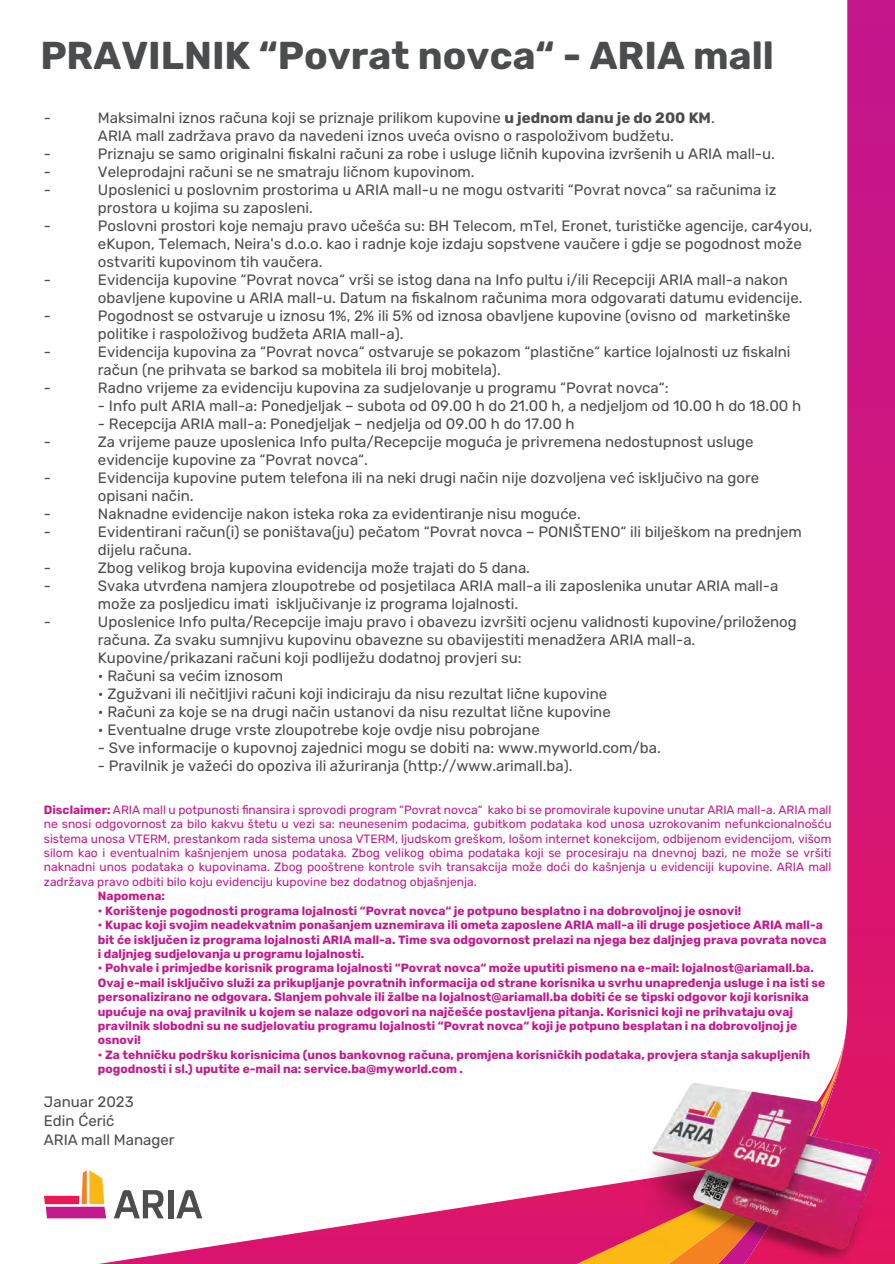
<style>
.page{position:relative;width:895px;height:1264px;background:#fff}
.page>*{position:absolute;margin:0;border:0;box-sizing:border-box;transform-origin:0 0}
.t1{font:700 38.85px "Rubik";color:#4b4c4d}
.t2{font:15px/18px "Rubik";color:#4b4c4d}
.t3{font:700 12px/14.4px "Rubik";color:#c4198c}
.t4{font:12px/14.4px "Rubik";color:#c4198c;text-align:justify}
.s1{font-weight:700}
</style>
<div class="page">
<svg style="left:47px;top:1184px;width:566px;height:79px"></svg>
<svg style="left:839px;top:0;width:55px;height:1058px;background:#d6388f"></svg>
<img style="left:613px;top:1058px;width:281px;height:205px">
<svg style="left:114px;top:1189px;width:50px;height:29px"></svg>
<div style="left:168px;top:1189px;width:5px;height:29px;background:#4d4d4d"></div>
<svg style="left:176px;top:1189px;width:26px;height:29px"></svg>
<svg style="left:44px;top:1170px;width:62px;height:48px"></svg>
<h1 class="t1" style="left:40px;top:34px;width:734px">PRAVILNIK “Povrat novca“ - ARIA mall</h1>
<p class="t2" style="left:44px;top:109px;width:9px">-</p>
<p class="t2" style="left:98px;top:109px;width:618px">Maksimalni iznos računa koji se priznaje prilikom kupovine <span class="s1">u jednom danu je do 200 KM</span>.<br>ARIA mall zadržava pravo da navedeni iznos uveća ovisno o raspoloživom budžetu.</p>
<p class="t2" style="left:44px;top:145px;width:9px">-</p>
<p class="t2" style="left:98px;top:145px;width:678px">Priznaju se samo originalni fiskalni računi za robe i usluge ličnih kupovina izvršenih u ARIA mall-u.</p>
<p class="t2" style="left:44px;top:163px;width:9px">-</p>
<p class="t2" style="left:98px;top:163px;width:378px">Veleprodajni računi se ne smatraju ličnom kupovinom.</p>
<p class="t2" style="left:44px;top:181px;width:9px">-</p>
<p class="t2" style="left:98px;top:181px;width:679px">Uposlenici u poslovnim prostorima u ARIA mall-u ne mogu ostvariti “Povrat novca“ sa računima iz prostora u kojima su zaposleni.</p>
<p class="t2" style="left:44px;top:217px;width:9px">-</p>
<p class="t2" style="left:98px;top:217px;width:716px">Poslovni prostori koje nemaju pravo učešća su: BH Telecom, mTel, Eronet, turističke agencije, car4you, eKupon, Telemach, Neira's d.o.o. kao i radnje koje izdaju sopstvene vaučere i gdje se pogodnost može ostvariti kupovinom tih vaučera.</p>
<p class="t2" style="left:44px;top:271px;width:9px">-</p>
<p class="t2" style="left:98px;top:271px;width:705px">Evidencija kupovine “Povrat novca“ vrši se istog dana na Info pultu i/ili Recepciji ARIA mall-a nakon obavljene kupovine u ARIA mall-u. Datum na fiskalnom računima mora odgovarati datumu evidencije.</p>
<p class="t2" style="left:44px;top:307px;width:9px">-</p>
<p class="t2" style="left:98px;top:307px;width:694px">Pogodnost se ostvaruje u iznosu 1%, 2% ili 5% od iznosa obavljene kupovine (ovisno od marketinške politike i raspoloživog budžeta ARIA mall-a).</p>
<p class="t2" style="left:44px;top:343px;width:9px">-</p>
<p class="t2" style="left:98px;top:343px;width:694px">Evidencija kupovina za “Povrat novca“ ostvaruje se pokazom “plastične“ kartice lojalnosti uz fiskalni račun (ne prihvata se barkod sa mobitela ili broj mobitela).</p>
<p class="t2" style="left:44px;top:379px;width:9px">-</p>
<p class="t2" style="left:98px;top:379px;width:572px">Radno vrijeme za evidenciju kupovina za sudjelovanje u programu “Povrat novca“:</p>
<p class="t2" style="left:98px;top:397px;width:704px">- Info pult ARIA mall-a: Ponedjeljak – subota od 09.00 h do 21.00 h, a nedjeljom od 10.00 h do 18.00 h</p>
<p class="t2" style="left:98px;top:415px;width:478px">- Recepcija ARIA mall-a: Ponedjeljak – nedjelja od 09.00 h do 17.00 h</p>
<p class="t2" style="left:44px;top:433px;width:9px">-</p>
<p class="t2" style="left:98px;top:433px;width:656px">Za vrijeme pauze uposlenica Info pulta/Recepcije moguća je privremena nedostupnost usluge evidencije kupovine za “Povrat novca“.</p>
<p class="t2" style="left:44px;top:469px;width:9px">-</p>
<p class="t2" style="left:98px;top:469px;width:662px">Evidencija kupovine putem telefona ili na neki drugi način nije dozvoljena već isključivo na gore opisani način.</p>
<p class="t2" style="left:44px;top:505px;width:9px">-</p>
<p class="t2" style="left:98px;top:505px;width:484px">Naknadne evidencije nakon isteka roka za evidentiranje nisu moguće.</p>
<p class="t2" style="left:44px;top:523px;width:9px">-</p>
<p class="t2" style="left:98px;top:523px;width:705px">Evidentirani račun(i) se poništava(ju) pečatom “Povrat novca – PONIŠTENO“ ili bilješkom na prednjem dijelu računa.</p>
<p class="t2" style="left:44px;top:559px;width:9px">-</p>
<p class="t2" style="left:98px;top:559px;width:433px">Zbog velikog broja kupovina evidencija može trajati do 5 dana.</p>
<p class="t2" style="left:44px;top:577px;width:9px">-</p>
<p class="t2" style="left:98px;top:577px;width:681px">Svaka utvrđena namjera zloupotrebe od posjetilaca ARIA mall-a ili zaposlenika unutar ARIA mall-a može za posljedicu imati isključivanje iz programa lojalnosti.</p>
<p class="t2" style="left:44px;top:613px;width:9px">-</p>
<p class="t2" style="left:98px;top:613px;width:700px">Uposlenice Info pulta/Recepcije imaju pravo i obavezu izvršiti ocjenu validnosti kupovine/priloženog računa. Za svaku sumnjivu kupovinu obavezne su obavijestiti menadžera ARIA mall-a.<br>Kupovine/prikazani računi koji podliježu dodatnoj provjeri su:</p>
<p class="t2" style="left:98px;top:667px;width:187px">• Računi sa većim iznosom</p>
<p class="t2" style="left:98px;top:685px;width:510px">• Zgužvani ili nečitljivi računi koji indiciraju da nisu rezultat lične kupovine</p>
<p class="t2" style="left:98px;top:703px;width:514px">• Računi za koje se na drugi način ustanovi da nisu rezultat lične kupovine</p>
<p class="t2" style="left:98px;top:721px;width:443px">• Eventualne druge vrste zloupotrebe koje ovdje nisu pobrojane</p>
<p class="t2" style="left:98px;top:739px;width:564px">- Sve informacije o kupovnoj zajednici mogu se dobiti na: www.myworld.com/ba.</p>
<p class="t2" style="left:98px;top:757px;width:476px">- Pravilnik je važeći do opoziva ili ažuriranja (http://www.arimall.ba).</p>
<p class="t4" style="left:44px;top:802px;width:788px"><span class="s1">Disclaimer:</span> ARIA mall u potpunosti finansira i sprovodi program “Povrat novca“ kako bi se promovirale kupovine unutar ARIA mall-a. ARIA mall ne snosi odgovornost za bilo kakvu štetu u vezi sa: neunesenim podacima, gubitkom podataka kod unosa uzrokovanim nefunkcionalnošću sistema unosa VTERM, prestankom rada sistema unosa VTERM, ljudskom greškom, lošom internet konekcijom, odbijenom evidencijom, višom silom kao i eventualnim kašnjenjem unosa podataka. Zbog velikog obima podataka koji se procesiraju na dnevnoj bazi, ne može se vršiti naknadni unos podataka o kupovinama. Zbog pooštrene kontrole svih transakcija može doći do kašnjenja u evidenciji kupovine. ARIA mall zadržava pravo odbiti bilo koju evidenciju kupovine bez dodatnog objašnjenja.</p>
<p class="t3" style="left:98px;top:889px;width:69px">Napomena:</p>
<p class="t3" style="left:98px;top:903px;width:644px">• Korištenje pogodnosti programa lojalnosti “Povrat novca“ je potpuno besplatno i na dobrovoljnoj je osnovi!</p>
<p class="t3" style="left:98px;top:917px;width:730px">• Kupac koji svojim neadekvatnim ponašanjem uznemirava ili ometa zaposlene ARIA mall-a ili druge posjetioce ARIA mall-a bit će isključen iz programa lojalnosti ARIA mall-a. Time sva odgovornost prelazi na njega bez daljnjeg prava povrata novca i daljnjeg sudjelovanja u programu lojalnosti.</p>
<p class="t3" style="left:98px;top:961px;width:728px">• Pohvale i primjedbe korisnik programa lojalnosti “Povrat novca“ može uputiti pismeno na e-mail: lojalnost@ariamall.ba.<br>Ovaj e-mail isključivo služi za prikupljanje povratnih informacija od strane korisnika u svrhu unapređenja usluge i na isti se personalizirano ne odgovara. Slanjem pohvale ili žalbe na lojalnost@ariamall.ba dobiti će se tipski odgovor koji korisnika upućuje na ovaj pravilnik u kojem se nalaze odgovori na najčešće postavljena pitanja. Korisnici koji ne prihvataju ovaj pravilnik slobodni su ne sudjelovatiu programu lojalnosti “Povrat novca“ koji je potpuno besplatan i na dobrovoljnoj je osnovi!</p>
<p class="t3" style="left:98px;top:1047px;width:713px">• Za tehničku podršku korisnicima (unos bankovnog računa, promjena korisničkih podataka, provjera stanja sakupljenih pogodnosti i sl.) uputite e-mail na: service.ba@myworld.com .</p>
<p class="t2" style="left:44px;top:1092px;width:132px;line-height:18.8px">Januar 2023<br>Edin Ćerić<br>ARIA mall Manager</p>
</div>
